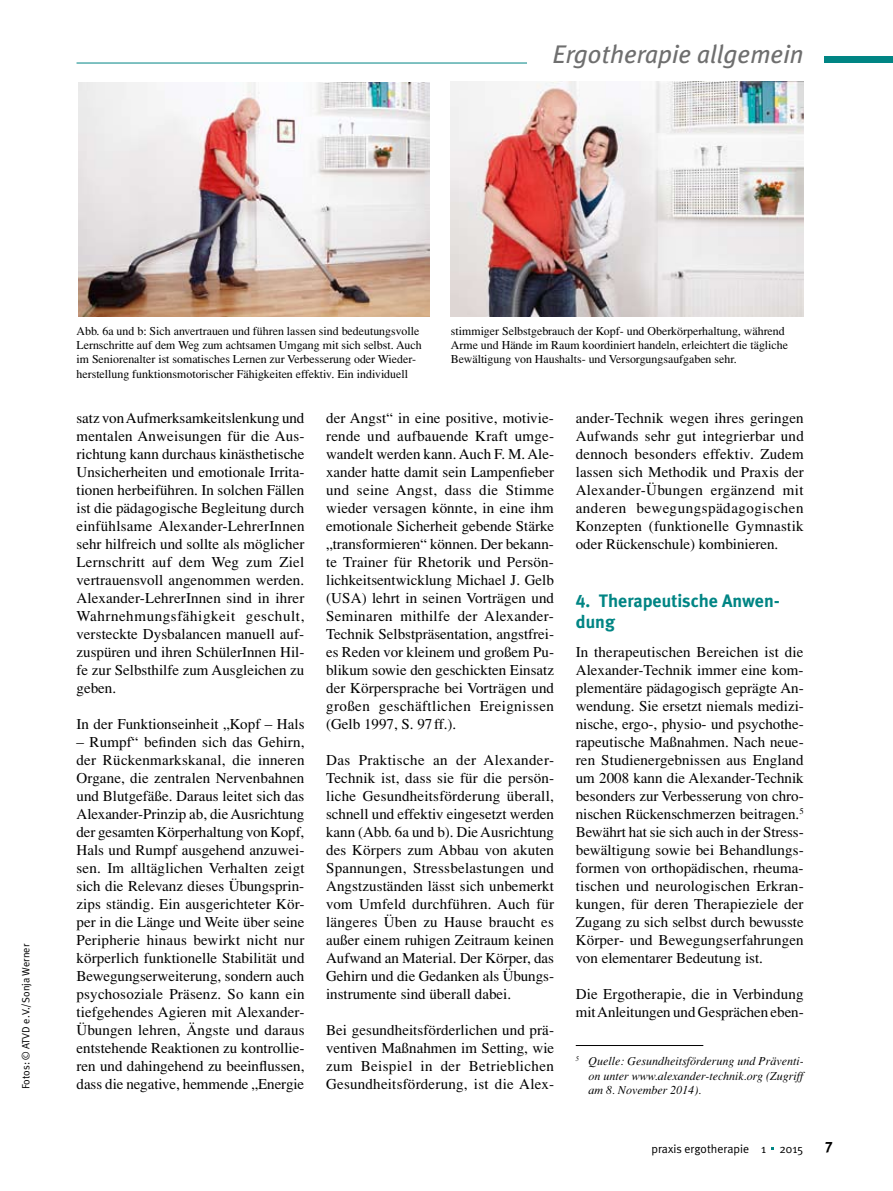
<style>
.page{position:relative;width:893px;height:1191px;background:#fff}
.page>*{position:absolute;margin:0;border:0;box-sizing:border-box;transform-origin:0 0}
.t1{font:italic 25.5px "Meta Plus";color:#6f6f6f}
.t2{font:700 18px/21.6px "Meta Plus";color:#008584}
.t3{font:15px/18px "Times";color:#000;text-align:justify}
.t4{font:15px "Meta Plus Bold Caps";color:#000}
.t5{font:12px/14.4px "Times";color:#000}
.t6{font:italic 12px/14.4px "Times";color:#000;text-align:justify}
.t7{font:12px "Meta Plus Normal";color:#000}
.t8{font:10.5px "Meta Plus Normal";color:#000}
.s1{font-family:"Meta Plus Bold Caps";font-weight:400}
</style>
<div class="page">
<hr style="left:77px;top:63px;width:450px;height:1px;background:#008584">
<div style="left:825px;top:57px;width:68px;height:6px;background:#008584"></div>
<hr style="left:576px;top:1045px;width:127px;height:1px;background:#000">
<img style="left:451px;top:81px;width:353px;height:235px">
<img style="left:78px;top:82px;width:351px;height:234px">
<h1 class="t1" style="left:552px;top:39px;width:253px">Ergotherapie allgemein</h1>
<p class="t8" style="left:20px;top:1089px;width:147px;rotate:-90deg">Fotos: © ATVD e.V./Sonja Werner</p>
<p class="t5" style="left:77px;top:323px;width:347px">Abb. 6a und b: Sich anvertrauen und führen lassen sind bedeutungsvolle Lernschritte auf dem Weg zum achtsamen Umgang mit sich selbst. Auch im Seniorenalter ist somatisches Lernen zur Verbesserung oder Wieder&shy;herstellung funktionsmotorischer Fähigkeiten effektiv. Ein individuell</p>
<p class="t5" style="left:451px;top:323px;width:339px">stimmiger Selbstgebrauch der Kopf- und Oberkörperhaltung, während<br>Arme und Hände im Raum koordiniert handeln, erleichtert die tägliche<br>Bewältigung von Haushalts- und Versorgungsaufgaben sehr.</p>
<p class="t3" style="left:77px;top:409px;width:230px">satz von Aufmerksamkeitslenkung und mentalen Anweisungen für die Aus&shy;richtung kann durchaus kinästhetische Unsicherheiten und emotionale Irrita&shy;tionen herbeiführen. In solchen Fällen ist die pädagogische Begleitung durch einfühlsame Alexander-LehrerInnen sehr hilfreich und sollte als möglicher Lernschritt auf dem Weg zum Ziel vertrauensvoll angenommen werden.<br>Alexander-LehrerInnen sind in ihrer Wahrnehmungsfähigkeit geschult, versteckte Dysbalancen manuell auf&shy;zuspüren und ihren SchülerInnen Hil&shy;fe zur Selbsthilfe zum Ausgleichen zu geben.</p>
<p class="t3" style="left:77px;top:715px;width:229px">In der Funktionseinheit „Kopf – Hals</p>
<p class="t3" style="left:77px;top:733px;width:230px">– Rumpf“ befinden sich das Gehirn, der Rückenmarkskanal, die inneren Organe, die zentralen Nervenbahnen und Blutgefäße. Daraus leitet sich das Alexander-Prinzip ab, die Ausrichtung der gesamten Körperhaltung von Kopf, Hals und Rumpf ausgehend anzuwei&shy;sen. Im alltäglichen Verhalten zeigt sich die Relevanz dieses Übungsprin&shy;zips ständig. Ein ausgerichteter Kör&shy;per in die Länge und Weite über seine Peripherie hinaus bewirkt nicht nur körperlich funktionelle Stabilität und Bewegungserweiterung, sondern auch psychosoziale Präsenz. So kann ein tiefgehendes Agieren mit Alexander-Übungen lehren, Ängste und daraus entstehende Reaktionen zu kontrollie&shy;ren und dahingehend zu beeinflussen, dass die negative, hemmende „Energie</p>
<p class="t3" style="left:326px;top:409px;width:229px">der Angst“ in eine positive, motivie&shy;rende und aufbauende Kraft umge&shy;wandelt werden kann. Auch F. M. Ale&shy;xander hatte damit sein Lampenfieber und seine Angst, dass die Stimme wieder versagen könnte, in eine ihm emotionale Sicherheit gebende Stärke „transformieren“ können. Der bekann&shy;te Trainer für Rhetorik und Persön&shy;lichkeitsentwicklung Michael J. Gelb (USA) lehrt in seinen Vorträgen und Seminaren mithilfe der Alexander-Technik Selbstpräsentation, angstfrei&shy;es Reden vor kleinem und großem Pu&shy;blikum sowie den geschickten Einsatz der Körpersprache bei Vorträgen und großen geschäftlichen Ereignissen (Gelb 1997, S. 97ff.).</p>
<p class="t3" style="left:326px;top:751px;width:230px">Das Praktische an der Alexander-Technik ist, dass sie für die persön&shy;liche Gesundheitsförderung überall, schnell und effektiv eingesetzt werden kann (Abb. 6a und b). Die Ausrichtung des Körpers zum Abbau von akuten Spannungen, Stressbelastungen und Angstzuständen lässt sich unbemerkt vom Umfeld durchführen. Auch für längeres Üben zu Hause braucht es außer einem ruhigen Zeitraum keinen Aufwand an Material. Der Körper, das Gehirn und die Gedanken als Übungs&shy;instrumente sind überall dabei.</p>
<p class="t3" style="left:326px;top:1021px;width:230px">Bei gesundheitsförderlichen und prä&shy;ventiven Maßnahmen im Setting, wie zum Beispiel in der Betrieblichen Gesundheitsförderung, ist die Alex-</p>
<p class="t3" style="left:576px;top:409px;width:230px">ander-Technik wegen ihres geringen Aufwands sehr gut integrierbar und dennoch besonders effektiv. Zudem lassen sich Methodik und Praxis der Alexander-Übungen ergänzend mit anderen bewegungspädagogischen Konzepten (funktionelle Gymnastik oder Rückenschule) kombinieren.</p>
<p class="t2" style="left:576px;top:589px;width:206px"><span class="s1">4.</span> Therapeutische Anwen&shy;dung</p>
<p class="t3" style="left:576px;top:643px;width:230px">In therapeutischen Bereichen ist die Alexander-Technik immer eine kom&shy;plementäre pädagogisch geprägte An&shy;wendung. Sie ersetzt niemals medizi&shy;nische, ergo-, physio- und psychothe&shy;rapeutische Maßnahmen. Nach neue&shy;ren Studienergebnissen aus England um 2008 kann die Alexander-Technik besonders zur Verbesserung von chro&shy;nischen Rückenschmerzen beitragen.<sup>5<br></sup>Bewährt hat sie sich auch in der Stress&shy;bewältigung sowie bei Behandlungs&shy;formen von orthopädischen, rheuma&shy;tischen und neurologischen Erkran&shy;kungen, für deren Therapieziele der Zugang zu sich selbst durch bewusste Körper- und Bewegungserfahrungen von elementarer Bedeutung ist.</p>
<p class="t3" style="left:576px;top:985px;width:229px">Die Ergotherapie, die in Verbindung mit Anleitungen und Gesprächen eben-</p>
<p class="t6" style="left:588px;top:1053px;width:217px;text-indent:-13px"><sup>5</sup> Quelle: Gesundheitsförderung und Präventi&shy;on unter www.alexander-technik.org (Zugriff am 8. November 2014).</p>
<p class="t7" style="left:651px;top:1141px;width:154px">praxis ergotherapie 1 2015</p>
<p class="t4" style="left:825px;top:1138px;width:10px">7</p>
</div>
